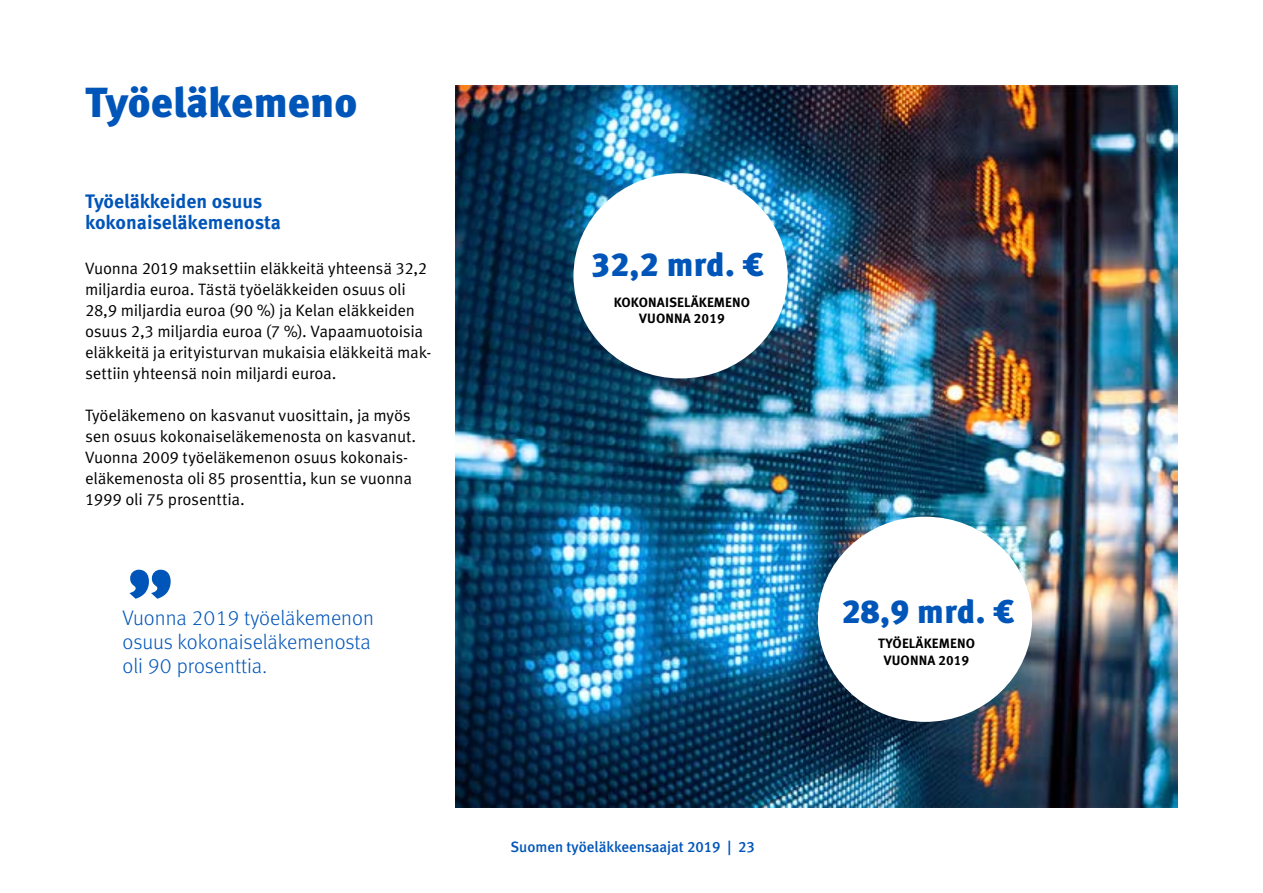
<style>
.page{position:relative;width:1263px;height:893px;background:#fff}
.page>*{position:absolute;margin:0;border:0;box-sizing:border-box;transform-origin:0 0}
._1_Otsikko{font:900 42px "Meta Pro";color:#0055b9}
.t1{font:900 33px "Meta Pro";letter-spacing:.01em;color:#0055b9}
.t2{font:300 21px/24px "Meta OT";color:#0055b9}
._2__otsikko{font:700 19.5px/21px "Meta Pro";letter-spacing:-.005em;color:#0055b9}
.Leipä{font:16.5px/21px "Meta Pro Norm";letter-spacing:-.015em;color:#000}
.t3{font:15px "Meta Medium LF";color:#0055b9}
.t4{font:700 13.5px/16.2px "Meta Pro";letter-spacing:.01em;color:#000;text-align:center}
</style>
<div class="page">
<img style="left:455px;top:85px;width:723px;height:723px">
<div style="left:573px;top:173px;width:215px;height:205px;background:#fff;border-radius:50%"></div>
<div style="left:818px;top:517px;width:214px;height:205px;background:#fff;border-radius:50%"></div>
<svg style="left:129px;top:570px;width:42px;height:29px"></svg>
<h1 class="_1_Otsikko" style="left:85px;top:69px;width:274px">Työeläkemeno</h1>
<h2 class="_2__otsikko" style="left:85px;top:190px;width:197px">Työeläkkeiden osuus kokonaiseläkemenosta</h2>
<p class="Leipä" style="left:85px;top:257px;width:348px">Vuonna 2019 maksettiin eläkkeitä yhteensä 32,2 miljardia euroa. Tästä työeläkkeiden osuus oli 28,9 miljardia euroa (90 %) ja Kelan eläkkeiden osuus 2,3 miljardia euroa (7 %). Vapaamuotoisia eläkkeitä ja erityisturvan mukaisia eläkkeitä mak&shy;settiin yhteensä noin miljardi euroa.</p>
<p class="Leipä" style="left:85px;top:404px;width:333px">Työeläkemeno on kasvanut vuosittain, ja myös sen osuus kokonaiseläkemenosta on kasvanut.<br>Vuonna 2009 työeläkemenon osuus kokonais&shy;eläkemenosta oli 85 prosenttia, kun se vuonna 1999 oli 75 prosenttia.</p>
<p class="t2" style="left:123px;top:606px;width:253px">Vuonna 2019 työeläkemenon osuus kokonaiseläkemenosta oli 90 prosenttia.</p>
<h2 class="t1" style="left:591px;top:238px;width:174px">32,2 mrd. €</h2>
<p class="t4" style="left:614px;top:293px;width:138px">KOKONAISELÄKEMENO<br>VUONNA 2019</p>
<p class="t3" style="left:510px;top:838px;width:246px">Suomen työeläkkeensaajat 2019 | 23</p>
<h2 class="t1" style="left:842px;top:586px;width:174px">28,9 mrd. €</h2>
<p class="t4" style="left:878px;top:635px;width:99px">TYÖELÄKEMENO<br>VUONNA 2019</p>
</div>
